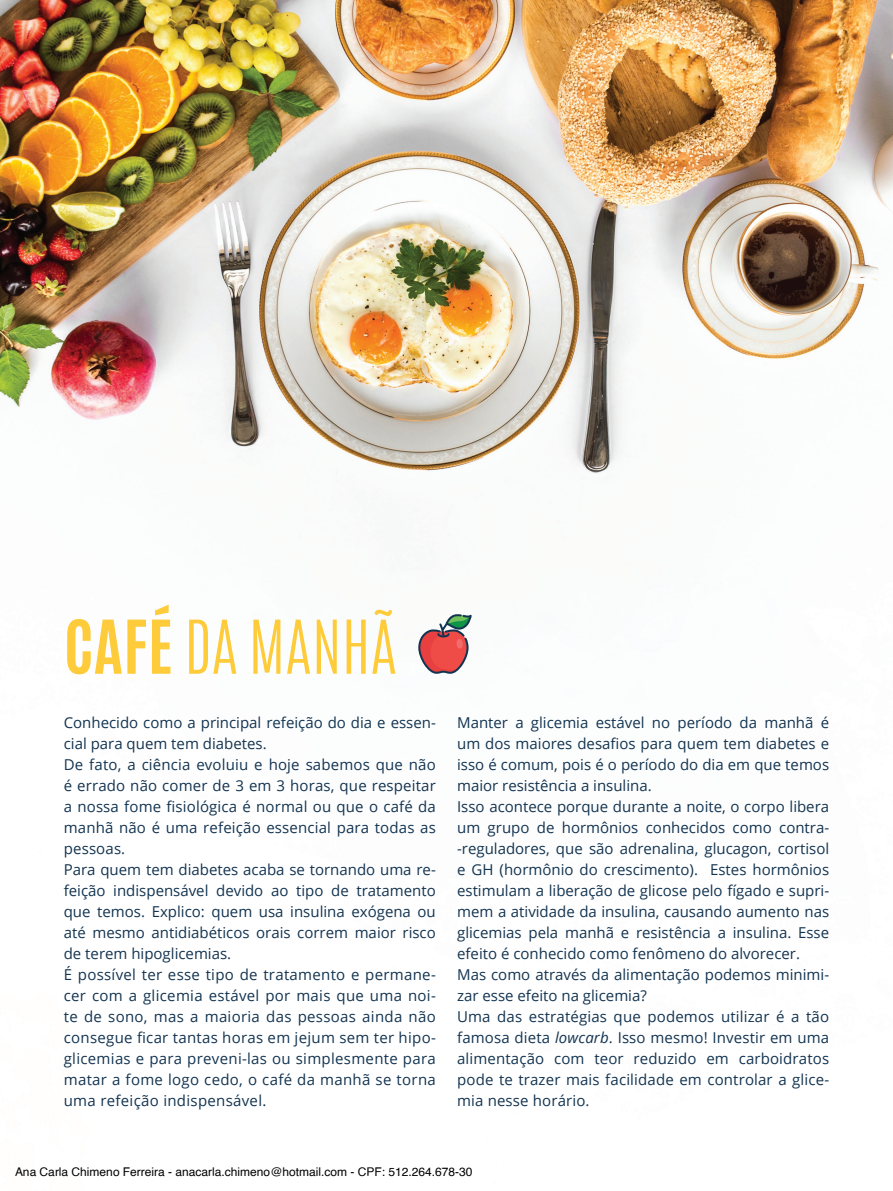
<style>
.page{position:relative;width:893px;height:1191px;background:#fff}
.page>*{position:absolute;margin:0;border:0;box-sizing:border-box;transform-origin:0 0}
.t1{font:300 63px "Antonio";color:#fecc3b}
.t2{font:15px/21px "Open Sans";color:#133451}
.t3{font:12px "Helvetica";color:#000}
.s1{font-weight:700}
.s2{font-style:italic}
</style>
<div class="page">
<img style="left:0;top:0;width:893px;height:536px">
<svg style="left:418px;top:614px;width:54px;height:60px"></svg>
<h1 class="t1" style="left:64px;top:601px;width:335px"><span class="s1">CAFÉ</span> DA MANHÃ</h1>
<p class="t2" style="left:64px;top:711px;width:374px">Conhecido como a principal refeição do dia e essen&shy;cial para quem tem diabetes.<br>De fato, a ciência evoluiu e hoje sabemos que não é errado não comer de 3 em 3 horas, que respeitar a nossa fome fisiológica é normal ou que o café da manhã não é uma refeição essencial para todas as pessoas.<br>Para quem tem diabetes acaba se tornando uma re&shy;feição indispensável devido ao tipo de tratamento que temos. Explico: quem usa insulina exógena ou até mesmo antidiabéticos orais correm maior risco de terem hipoglicemias.<br>É possível ter esse tipo de tratamento e permane&shy;cer com a glicemia estável por mais que uma noi&shy;te de sono, mas a maioria das pessoas ainda não consegue ficar tantas horas em jejum sem ter hipo&shy;glicemias e para preveni-las ou simplesmente para matar a fome logo cedo, o café da manhã se torna uma refeição indispensável.</p>
<p class="t2" style="left:457px;top:711px;width:374px">Manter a glicemia estável no período da manhã é um dos maiores desafios para quem tem diabetes e isso é comum, pois é o período do dia em que temos maior resistência a insulina.<br>Isso acontece porque durante a noite, o corpo libera um grupo de hormônios conhecidos como contra--reguladores, que são adrenalina, glucagon, cortisol e GH (hormônio do crescimento). Estes hormônios estimulam a liberação de glicose pelo fígado e supri&shy;mem a atividade da insulina, causando aumento nas glicemias pela manhã e resistência a insulina. Esse efeito é conhecido como fenômeno do alvorecer.<br>Mas como através da alimentação podemos minimi&shy;zar esse efeito na glicemia?<br>Uma das estratégias que podemos utilizar é a tão famosa dieta <span class="s2">lowcarb</span>. Isso mesmo! Investir em uma alimentação com teor reduzido em carboidratos pode te trazer mais facilidade em controlar a glice&shy;mia nesse horário.</p>
<p class="t3" style="left:15px;top:1167px;width:459px">Ana Carla Chimeno Ferreira - anacarla.chimeno@hotmail.com - CPF: 512.264.678-30</p>
</div>
